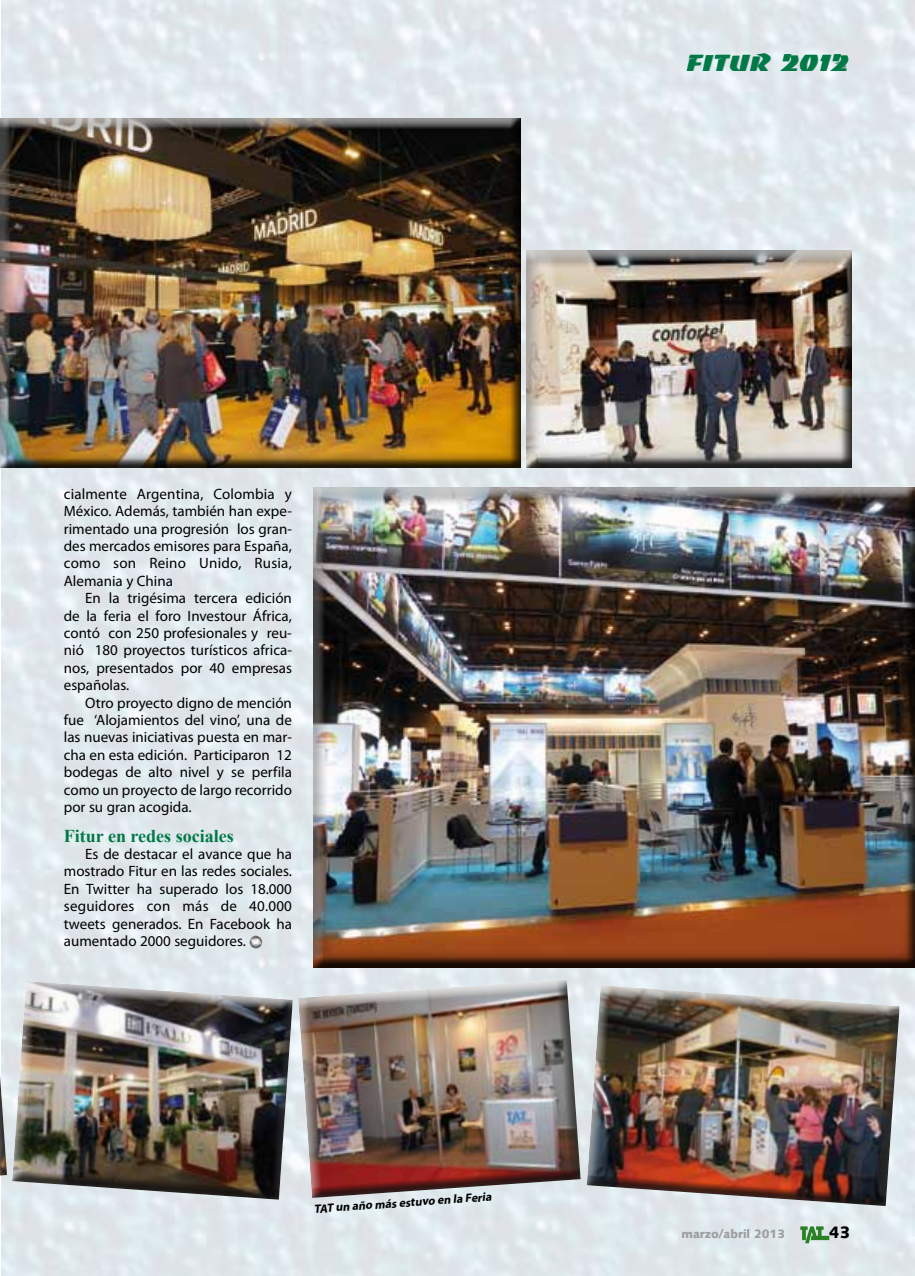
<style>
.page{position:relative;width:915px;height:1276px;background:#fff}
.page>*{position:absolute;margin:0;border:0;box-sizing:border-box;transform-origin:0 0}
.t1{font:22.5px "Baccarat Wide";letter-spacing:-.02em;color:#007946}
.t2{font:700 18px "Times New Roman";color:#007946}
.t3{font:900 16.5px "Syntax";color:#000}
.t4{font:15px/17.4px "Myriad Pro";color:#000;text-align:justify}
.t5{font:italic 700 12px "Myriad Pro";color:#000}
.t6{font:900 12px "Syntax";color:#9c9e9f}
</style>
<div class="page">
<img style="left:2px;top:0;width:912px;height:395px">
<img style="left:2px;top:395px;width:912px;height:474px">
<svg style="left:800px;top:1226px;width:29px;height:17px"></svg>
<img style="left:11px;top:981px;width:283px;height:219px">
<img style="left:298px;top:979px;width:283px;height:219px">
<img style="left:586px;top:985px;width:313px;height:221px">
<div style="left:0;top:119px;width:522px;height:349px;background:#000;opacity:.75"></div>
<div style="left:526px;top:250px;width:324px;height:218px;background:#000;opacity:.75"></div>
<div style="left:313px;top:487px;width:601px;height:486px;background:#000;opacity:.75"></div>
<svg style="left:249px;top:935px;width:13px;height:13px"></svg>
<svg style="left:0;top:974px;width:7px;height:222px;background:#c0c4c5"></svg>
<p class="t4" style="left:64px;top:485px;width:229px">cialmente Argentina, Colombia y México. Además, también han expe&shy;rimentado una progresión los gran&shy;des mercados emisores para España, como son Reino Unido, Rusia, Alemania y China</p>
<p class="t4" style="left:64px;top:589px;width:229px;text-indent:21px">En la trigésima tercera edición de la feria el foro Investour África, contó con 250 profesionales y reu&shy;nió 180 proyectos turísticos africa&shy;nos, presentados por 40 empresas españolas.</p>
<p class="t4" style="left:64px;top:693px;width:229px;text-indent:21px">Otro proyecto digno de mención fue ‘Alojamientos del vino’, una de las nuevas iniciativas puesta en mar&shy;cha en esta edición. Participaron 12 bodegas de alto nivel y se perfila como un proyecto de largo recorrido por su gran acogida.</p>
<p class="t2" style="left:64px;top:823px;width:171px">Fitur en redes sociales</p>
<p class="t4" style="left:64px;top:845px;width:229px;text-indent:21px">Es de destacar el avance que ha mostrado Fitur en las redes sociales.<br>En Twitter ha superado los 18.000 seguidores con más de 40.000 tweets generados. En Facebook ha aumentado 2000 seguidores.</p>
<p class="t5" style="left:313px;top:1201px;width:179px;rotate:-4deg">TAT un año más estuvo en la Feria</p>
<h1 class="t1" style="left:687px;top:50px;width:164px">FITUR 2013</h1>
<h1 class="t1" style="left:831px;top:50px;width:20px">2</h1>
<p class="t6" style="left:681px;top:1227px;width:105px">marzo/abril 2013</p>
<p class="t3" style="left:828px;top:1222px;width:23px">43</p>
</div>
